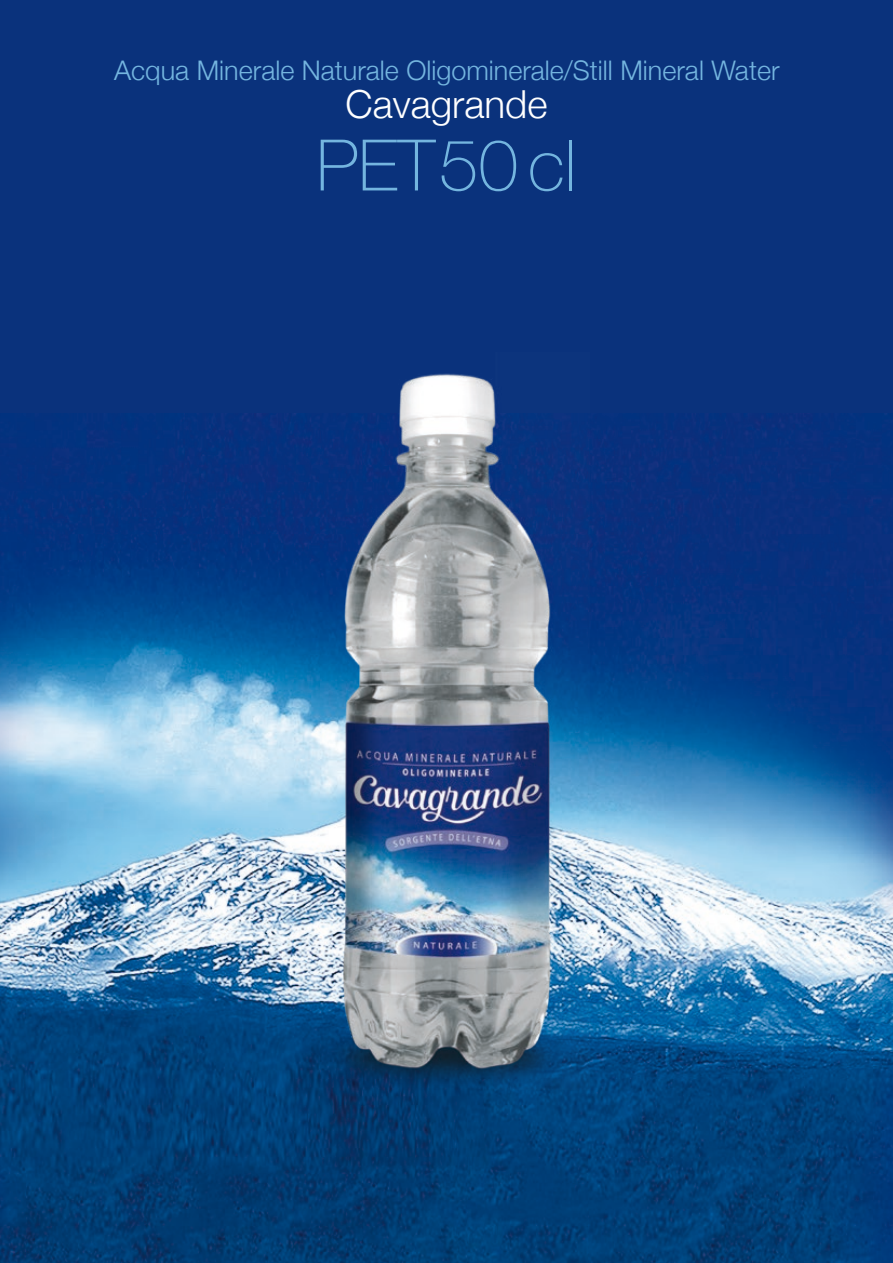
<style>
.page{position:relative;width:893px;height:1263px;background:#0a327c}
.page>*{position:absolute;margin:0;border:0;box-sizing:border-box;transform-origin:0 0}
.t1{font:100 71.1px "Helvetica Neue";color:#74b5df}
.t2{font:300 38.7px "Helvetica Neue";color:#fff}
.t3{font:300 27px "Helvetica Neue";color:#74b5df}
</style>
<div class="page">
<img style="left:0;top:414px;width:893px;height:849px">
<img style="left:303px;top:373px;width:287px;height:716px">
<p class="t3" style="left:114px;top:49px;width:667px">Acqua Minerale Naturale Oligominerale/Still Mineral Water</p>
<h2 class="t2" style="left:346px;top:73px;width:203px">Cavagrande</h2>
<h1 class="t1" style="left:316px;top:111px;width:262px">PET50cl</h1>
</div>
